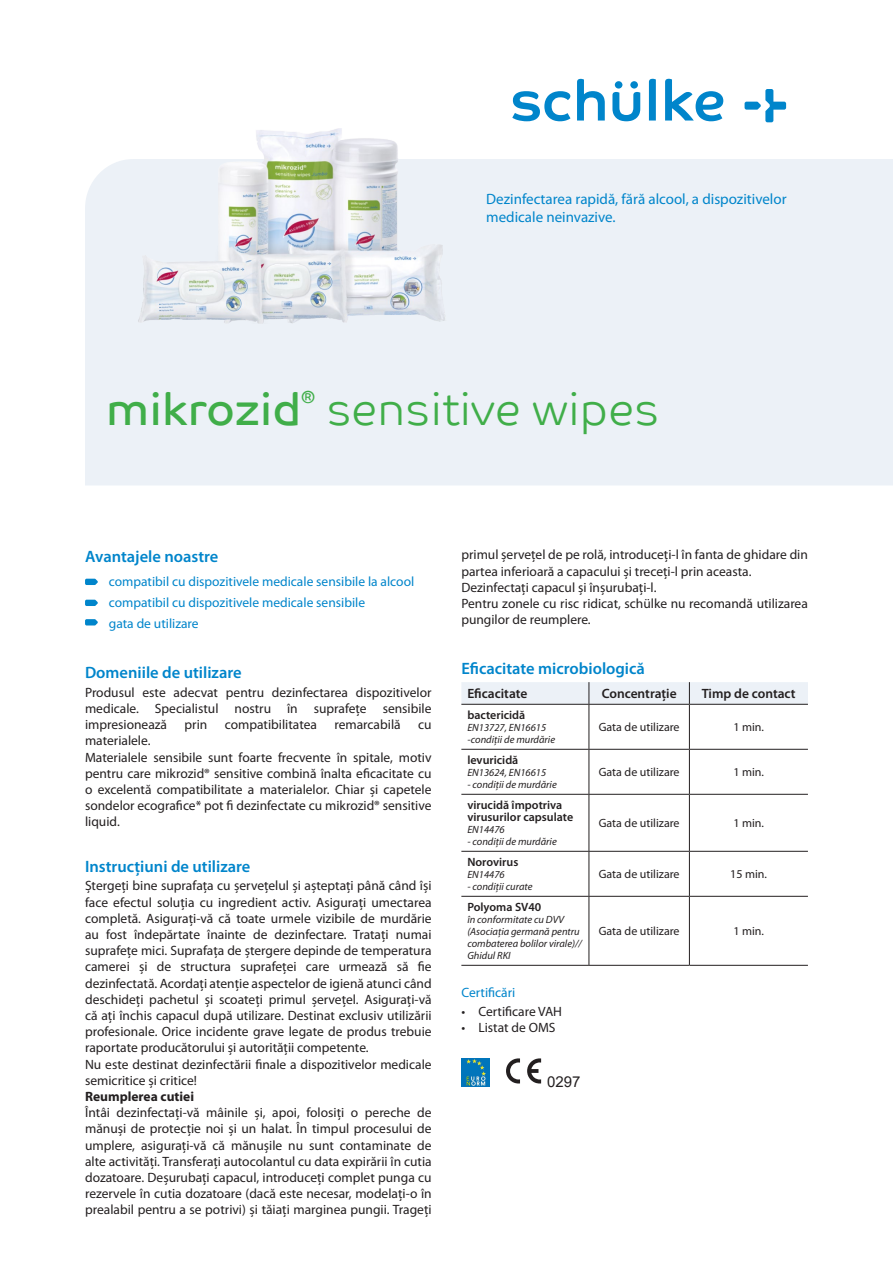
<style>
.page{position:relative;width:893px;height:1263px;background:#fff}
.page>*{position:absolute;margin:0;border:0;box-sizing:border-box;transform-origin:0 0}
.t1{font:45px "Co Text Lt";color:#40ae49}
.t2{font:45px "Co Text";color:#40ae49}
.t3{font:17.55px "Co Text";color:#40ae49}
.t4{font:600 16.5px "Myriad Pro";color:#0085cb}
.t5{font:15px/18px "Myriad Pro";color:#0085cb}
.t6{font:15px "Arial";color:#231f20}
.t7{font:13.5px/16.2px "Myriad Pro";color:#231f20}
.t8{font:13.5px/21px "Myriad Pro";color:#0085cb}
.t9{font:600 13.5px "Myriad Pro";color:#231f20}
.t10{font:700 13.5px "Myriad Pro";color:#231f20}
.t11{font:12px "Myriad Pro";color:#231f20}
.t12{font:600 12px/12px "Myriad Pro";color:#231f20}
.t13{font:italic 10.5px/12px "Myriad Pro";color:#231f20}
</style>
<div class="page">
<div style="left:85px;top:159px;width:808px;height:326px;background:#ecf1f7"></div>
<svg style="left:612px;top:81px;width:28px;height:40px"></svg>
<svg style="left:512px;top:91px;width:58px;height:30px"></svg>
<svg style="left:577px;top:79px;width:28px;height:42px"></svg>
<svg style="left:649px;top:79px;width:7px;height:42px"></svg>
<svg style="left:665px;top:79px;width:58px;height:42px"></svg>
<svg style="left:745px;top:89px;width:41px;height:33px"></svg>
<svg style="left:85px;top:579px;width:13px;height:6px"></svg>
<svg style="left:85px;top:600px;width:13px;height:6px"></svg>
<svg style="left:85px;top:619px;width:13px;height:6px"></svg>
<hr style="left:461px;top:704px;width:128px;height:1px;background:#231f20">
<hr style="left:589px;top:704px;width:100px;height:1px;background:#231f20">
<hr style="left:689px;top:704px;width:119px;height:1px;background:#231f20">
<hr style="left:461px;top:749px;width:128px;height:1px;background:#231f20">
<hr style="left:589px;top:749px;width:100px;height:1px;background:#231f20">
<hr style="left:689px;top:749px;width:119px;height:1px;background:#231f20">
<hr style="left:461px;top:794px;width:128px;height:1px;background:#231f20">
<hr style="left:589px;top:794px;width:100px;height:1px;background:#231f20">
<hr style="left:689px;top:794px;width:119px;height:1px;background:#231f20">
<hr style="left:461px;top:851px;width:128px;height:1px;background:#231f20">
<hr style="left:589px;top:851px;width:100px;height:1px;background:#231f20">
<hr style="left:689px;top:851px;width:119px;height:1px;background:#231f20">
<hr style="left:461px;top:896px;width:128px;height:1px;background:#231f20">
<hr style="left:589px;top:896px;width:100px;height:1px;background:#231f20">
<hr style="left:689px;top:896px;width:119px;height:1px;background:#231f20">
<hr style="left:461px;top:965px;width:128px;height:1px;background:#231f20">
<hr style="left:589px;top:965px;width:100px;height:1px;background:#231f20">
<hr style="left:689px;top:965px;width:119px;height:1px;background:#231f20">
<hr style="left:589px;top:705px;width:1px;height:44px;background:#231f20">
<hr style="left:589px;top:750px;width:1px;height:44px;background:#231f20">
<hr style="left:589px;top:795px;width:1px;height:56px;background:#231f20">
<hr style="left:589px;top:852px;width:1px;height:44px;background:#231f20">
<hr style="left:589px;top:897px;width:1px;height:68px;background:#231f20">
<div style="left:461px;top:682px;width:347px;height:22px;background:#ecf1f7"></div>
<hr style="left:689px;top:705px;width:1px;height:44px;background:#231f20">
<hr style="left:689px;top:750px;width:1px;height:44px;background:#231f20">
<hr style="left:689px;top:795px;width:1px;height:56px;background:#231f20">
<hr style="left:689px;top:852px;width:1px;height:44px;background:#231f20">
<hr style="left:689px;top:897px;width:1px;height:68px;background:#231f20">
<img style="left:461px;top:1058px;width:29px;height:29px">
<svg style="left:506px;top:1058px;width:35px;height:25px"></svg>
<img style="left:138px;top:128px;width:308px;height:195px">
<p class="t5" style="left:486px;top:190px;width:302px">Dezinfectarea rapidă, fără alcool, a dispozitivelor medicale neinvazive.</p>
<h1 class="t2" style="left:106px;top:383px;width:196px">mikrozid</h1>
<p class="t3" style="left:301px;top:386px;width:16px">®</p>
<h1 class="t1" style="left:327px;top:383px;width:334px">sensitive wipes</h1>
<p class="t4" style="left:85px;top:546px;width:135px">Avantajele noastre</p>
<p class="t8" style="left:109px;top:570px;width:307px">compatibil cu dispozitivele medicale sensibile la alcool compatibil cu dispozitivele medicale sensibile<br>gata de utilizare</p>
<p class="t4" style="left:85px;top:662px;width:158px">Domeniile de utilizare</p>
<p class="t7" style="left:85px;top:684px;width:348px;text-align:justify">Produsul este adecvat pentru dezinfectarea dispozitivelor medicale. Specialistul nostru în suprafețe sensibile impresionează</p>
<p class="t7" style="left:185px;top:716px;width:24px">prin</p>
<p class="t7" style="left:225px;top:716px;width:94px">compatibilitatea</p>
<p class="t7" style="left:334px;top:716px;width:68px">remarcabilă</p>
<p class="t7" style="left:418px;top:716px;width:15px">cu</p>
<p class="t7" style="left:85px;top:733px;width:348px">materialele.<br>Materialele sensibile sunt foarte frecvente în spitale, motiv pentru care mikrozid® sensitive combină înalta eficacitate cu o excelentă compatibilitate a materialelor. Chiar și capetele sondelor ecografice* pot fi dezinfectate cu mikrozid® sensitive liquid.</p>
<p class="t4" style="left:85px;top:856px;width:167px">Instrucțiuni de utilizare</p>
<p class="t7" style="left:85px;top:877px;width:348px">Ștergeți bine suprafața cu șervețelul și așteptați până când își face efectul soluția cu ingredient activ. Asigurați umectarea completă. Asigurați-vă că toate urmele vizibile de murdărie au fost îndepărtate înainte de dezinfectare. Tratați numai suprafețe mici. Suprafața de ștergere depinde de temperatura camerei și de structura suprafeței care urmează să fie dezinfectată. Acordați atenție aspectelor de igienă atunci când deschideți pachetul și scoateți primul șervețel. Asigurați-vă că ați închis capacul după utilizare. Destinat exclusiv utilizării profesionale. Orice incidente grave legate de produs trebuie raportate producătorului și autorității competente.<br>Nu este destinat dezinfectării finale a dispozitivelor medicale semicritice și critice!</p>
<p class="t10" style="left:85px;top:1087px;width:110px">Reumplerea cutiei</p>
<p class="t7" style="left:85px;top:1104px;width:348px;text-align:justify">Întâi dezinfectați-vă mâinile și, apoi, folosiți o pereche de mănuși de protecție noi și un halat. În timpul procesului de umplere, asigurați-vă că mănușile nu sunt contaminate de alte activități. Transferați autocolantul cu data expirării în cutia dozatoare. Deșurubați capacul, introduceți complet punga cu rezervele în cutia dozatoare (dacă este necesar, modelați-o în prealabil pentru a se potrivi) și tăiați marginea pungii. Trageți</p>
<p class="t7" style="left:461px;top:546px;width:348px">primul șervețel de pe rolă, introduceți-l în fanta de ghidare din partea inferioară a capacului și treceți-l prin aceasta.<br>Dezinfectați capacul și înșurubați-l.<br>Pentru zonele cu risc ridicat, schülke nu recomandă utilizarea pungilor de reumplere.</p>
<p class="t4" style="left:461px;top:658px;width:185px">Eficacitate microbiologică</p>
<p class="t9" style="left:467px;top:685px;width:62px">Eficacitate</p>
<p class="t9" style="left:602px;top:685px;width:76px">Concentrație</p>
<p class="t9" style="left:702px;top:685px;width:95px">Timp de contact</p>
<p class="t12" style="left:467px;top:709px;width:59px">bactericidă</p>
<p class="t13" style="left:467px;top:721px;width:89px">EN13727, EN16615 -condiții de murdărie</p>
<p class="t11" style="left:599px;top:720px;width:82px">Gata de utilizare</p>
<p class="t11" style="left:733px;top:720px;width:32px">1 min.</p>
<p class="t12" style="left:467px;top:754px;width:53px">levuricidă</p>
<p class="t13" style="left:467px;top:766px;width:80px">EN13624, EN16615</p>
<p class="t13" style="left:467px;top:778px;width:91px">- condiții de murdărie</p>
<p class="t11" style="left:599px;top:765px;width:82px">Gata de utilizare</p>
<p class="t11" style="left:733px;top:765px;width:32px">1 min.</p>
<p class="t12" style="left:467px;top:799px;width:107px">virucidă împotriva virusurilor capsulate</p>
<p class="t13" style="left:467px;top:823px;width:39px">EN14476</p>
<p class="t13" style="left:467px;top:835px;width:91px">- condiții de murdărie</p>
<p class="t12" style="left:467px;top:856px;width:52px">Norovirus</p>
<p class="t13" style="left:467px;top:868px;width:39px">EN14476</p>
<p class="t13" style="left:467px;top:880px;width:67px">- condiții curate</p>
<p class="t11" style="left:599px;top:816px;width:82px">Gata de utilizare</p>
<p class="t11" style="left:733px;top:816px;width:32px">1 min.</p>
<p class="t11" style="left:599px;top:867px;width:82px">Gata de utilizare</p>
<p class="t11" style="left:730px;top:867px;width:38px">15 min.</p>
<p class="t12" style="left:467px;top:901px;width:75px">Polyoma SV40</p>
<p class="t13" style="left:467px;top:913px;width:116px">în conformitate cu DVV (Asociația germană pentru combaterea bolilor virale)//<br>Ghidul RKI</p>
<p class="t11" style="left:599px;top:924px;width:82px">Gata de utilizare</p>
<p class="t11" style="left:733px;top:924px;width:32px">1 min.</p>
<p class="t8" style="left:461px;top:982px;width:56px">Certificări</p>
<p class="t7" style="left:461px;top:1003px;width:102px">• Certificare VAH</p>
<p class="t7" style="left:461px;top:1019px;width:96px">• Listat de OMS</p>
<p class="t6" style="left:547px;top:1071px;width:35px">0297</p>
</div>
